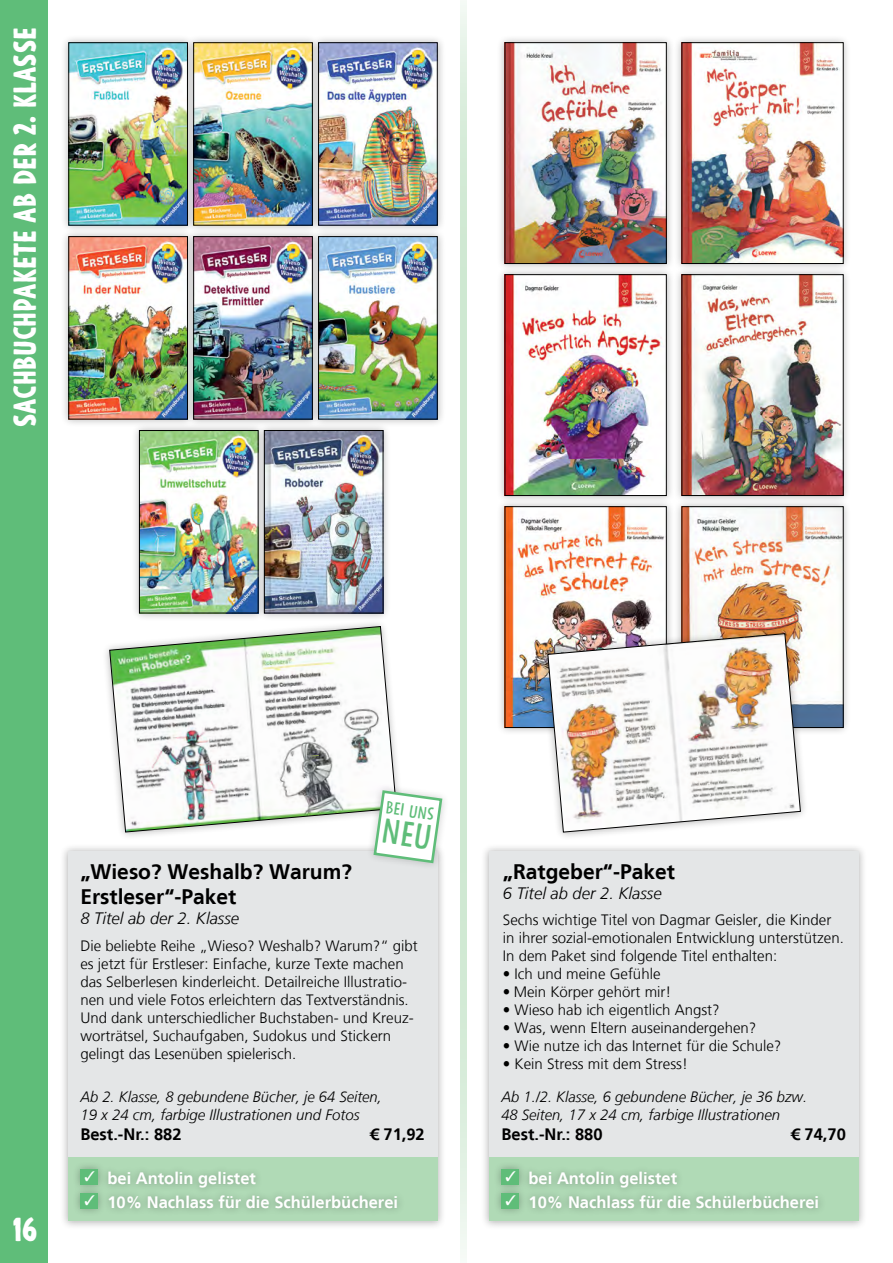
<style>
.page{position:relative;width:893px;height:1263px;background:#fff}
.page>*{position:absolute;margin:0;border:0;box-sizing:border-box;transform-origin:0 0}
.t1{font:900 31.5px "Argone";color:#fff}
.t2{font:900 30px "Argone";color:#fff}
.KS_Titel{font:700 21px "Frutiger LT";color:#000}
.KS_Zusätze{font:700 16.5px "Frutiger LT";color:#fff}
.KS_Titelzusatz{font:italic 300 16.5px "Frutiger LT";color:#000}
.KS_Best-Nr{font:700 16.5px "Frutiger LT";color:#000}
.t3{font:16.5px "Argone";color:#5fbd79}
.KS_Fließtext{font:300 15px/18px "Frutiger LT";color:#000}
.KS_Bibliografie{font:italic 300 15px "Frutiger LT";color:#000}
</style>
<div class="page">
<div style="left:0;top:0;width:48px;height:1263px;background:#5fbd79"></div>
<div style="left:60px;top:228px;width:136px;height:199px;background:#000;opacity:.3"></div>
<img style="left:71px;top:238px;width:114px;height:179px">
<div style="left:69px;top:236px;width:119px;height:183px;border:1px solid #000"></div>
<div style="left:310px;top:228px;width:136px;height:199px;background:#000;opacity:.3"></div>
<img style="left:321px;top:238px;width:114px;height:179px">
<div style="left:256px;top:422px;width:135px;height:199px;background:#000;opacity:.3"></div>
<img style="left:267px;top:432px;width:114px;height:179px">
<div style="left:60px;top:34px;width:136px;height:200px;background:#000;opacity:.3"></div>
<img style="left:71px;top:45px;width:114px;height:178px">
<div style="left:310px;top:34px;width:136px;height:200px;background:#000;opacity:.3"></div>
<img style="left:321px;top:45px;width:114px;height:178px">
<div style="left:185px;top:34px;width:136px;height:200px;background:#000;opacity:.3"></div>
<img style="left:195px;top:45px;width:116px;height:178px">
<div style="left:193px;top:43px;width:120px;height:182px;border:1px solid #000"></div>
<div style="left:185px;top:228px;width:136px;height:199px;background:#000;opacity:.3"></div>
<img style="left:195px;top:238px;width:116px;height:179px">
<div style="left:193px;top:236px;width:120px;height:183px;border:1px solid #000"></div>
<div style="left:131px;top:422px;width:136px;height:199px;background:#000;opacity:.3"></div>
<img style="left:141px;top:432px;width:115px;height:179px">
<div style="left:139px;top:430px;width:119px;height:183px;border:1px solid #000"></div>
<div style="left:102px;top:619px;width:302px;height:221px;background:#fff"></div>
<svg style="left:109px;top:626px;width:288px;height:206px"></svg>
<div style="left:60px;top:843px;width:386px;height:386px;background:#000;opacity:.3"></div>
<div style="left:68px;top:851px;width:370px;height:370px;background:#e4e6e7"></div>
<div style="left:68px;top:1157px;width:370px;height:63px;background:#b0dab6"></div>
<div style="left:73px;top:1160px;width:332px;height:56px;background:#000;opacity:.3"></div>
<div style="left:80px;top:1169px;width:18px;height:15px;background:#5fbd79"></div>
<div style="left:80px;top:1193px;width:18px;height:15px;background:#5fbd79"></div>
<svg style="left:460px;top:516px;width:7px;height:736px;fill:#cfe8d2"></svg>
<svg style="left:460px;top:3px;width:7px;height:513px;fill:#cfe8d2"></svg>
<div style="left:481px;top:843px;width:386px;height:386px;background:#000;opacity:.3"></div>
<div style="left:489px;top:851px;width:370px;height:370px;background:#e4e6e7"></div>
<div style="left:489px;top:1157px;width:370px;height:63px;background:#b0dab6"></div>
<div style="left:494px;top:1160px;width:332px;height:56px;background:#000;opacity:.3"></div>
<div style="left:501px;top:1169px;width:18px;height:15px;background:#5fbd79"></div>
<div style="left:501px;top:1193px;width:18px;height:15px;background:#5fbd79"></div>
<div style="left:497px;top:498px;width:178px;height:238px;background:#000;opacity:.3"></div>
<img style="left:507px;top:508px;width:157px;height:218px">
<div style="left:505px;top:506px;width:161px;height:222px;border:1px solid #000"></div>
<div style="left:673px;top:34px;width:179px;height:238px;background:#000;opacity:.3"></div>
<img style="left:684px;top:45px;width:157px;height:217px">
<div style="left:497px;top:34px;width:178px;height:238px;background:#000;opacity:.3"></div>
<img style="left:507px;top:45px;width:157px;height:217px">
<div style="left:497px;top:266px;width:178px;height:238px;background:#000;opacity:.3"></div>
<img style="left:507px;top:276px;width:157px;height:218px">
<div style="left:505px;top:274px;width:161px;height:222px;border:1px solid #000"></div>
<div style="left:673px;top:266px;width:179px;height:238px;background:#000;opacity:.3"></div>
<img style="left:684px;top:276px;width:157px;height:218px">
<div style="left:682px;top:274px;width:161px;height:222px;border:1px solid #000"></div>
<div style="left:673px;top:498px;width:179px;height:238px;background:#000;opacity:.3"></div>
<img style="left:684px;top:508px;width:157px;height:218px">
<div style="left:682px;top:506px;width:161px;height:222px;border:1px solid #000"></div>
<div style="left:366px;top:782px;width:84px;height:89px;background:#000;opacity:.2"></div>
<div style="left:540px;top:626px;width:268px;height:214px;background:#000;opacity:.3"></div>
<img style="left:548px;top:633px;width:253px;height:199px">
<svg style="left:372px;top:789px;width:72px;height:76px"></svg>
<p class="t2" style="left:7px;top:427px;width:401px;rotate:-90deg">Sachbuchpakete ab der 2. Klasse</p>
<p class="t1" style="left:13px;top:1211px;width:26px">16</p>
<p class="t3" style="left:387px;top:797px;width:50px;rotate:8deg">Bei uns</p>
<p class="KS_Titel" style="left:80px;top:859px;width:273px">„Wieso? Weshalb? Warum?</p>
<p class="KS_Titel" style="left:80px;top:884px;width:157px">Erstleser“-Paket</p>
<p class="KS_Titelzusatz" style="left:80px;top:909px;width:160px">8 Titel ab der 2. Klasse</p>
<p class="KS_Fließtext" style="left:80px;top:936px;width:339px">Die beliebte Reihe „Wieso? Weshalb? Warum?“ gibt es jetzt für Erstleser: Einfache, kurze Texte machen das Selberlesen kinderleicht. Detailreiche Illustratio&shy;nen und viele Fotos erleichtern das Textverständnis.<br>Und dank unterschiedlicher Buchstaben- und Kreuz&shy;worträtsel, Suchaufgaben, Sudokus und Stickern gelingt das Lesenüben spielerisch.</p>
<p class="KS_Bibliografie" style="left:80px;top:1088px;width:303px">Ab 2. Klasse, 8 gebundene Bücher, je 64 Seiten,</p>
<p class="KS_Bibliografie" style="left:80px;top:1106px;width:281px">19 x 24 cm, farbige Illustrationen und Fotos</p>
<p class="KS_Best-Nr" style="left:80px;top:1124px;width:103px">Best.-Nr.: 882</p>
<p class="KS_Best-Nr" style="left:370px;top:1124px;width:57px">€ 71,92</p>
<p class="KS_Zusätze" style="left:107px;top:1169px;width:150px">bei Antolin gelistet</p>
<p class="KS_Zusätze" style="left:107px;top:1193px;width:292px">10% Nachlass für die Schülerbücherei</p>
<p class="KS_Titel" style="left:503px;top:859px;width:173px">„Ratgeber“-Paket</p>
<p class="KS_Titelzusatz" style="left:503px;top:884px;width:160px">6 Titel ab der 2. Klasse</p>
<p class="KS_Fließtext" style="left:503px;top:911px;width:342px">Sechs wichtige Titel von Dagmar Geisler, die Kinder in ihrer sozial-emotionalen Entwicklung unterstützen.</p>
<p class="KS_Fließtext" style="left:503px;top:947px;width:276px">In dem Paket sind folgende Titel enthalten:</p>
<p class="KS_Fließtext" style="left:503px;top:965px;width:159px">• Ich und meine Gefühle</p>
<p class="KS_Fließtext" style="left:503px;top:983px;width:170px">• Mein Körper gehört mir!</p>
<p class="KS_Fließtext" style="left:503px;top:1001px;width:218px">• Wieso hab ich eigentlich Angst?</p>
<p class="KS_Fließtext" style="left:503px;top:1019px;width:255px">• Was, wenn Eltern auseinandergehen?</p>
<p class="KS_Fließtext" style="left:503px;top:1037px;width:280px">• Wie nutze ich das Internet für die Schule?</p>
<p class="KS_Fließtext" style="left:503px;top:1055px;width:186px">• Kein Stress mit dem Stress!</p>
<p class="KS_Bibliografie" style="left:501px;top:1088px;width:307px">Ab 1./2. Klasse, 6 gebundene Bücher, je 36 bzw.</p>
<p class="KS_Bibliografie" style="left:501px;top:1106px;width:280px">48 Seiten, 17 x 24 cm, farbige Illustrationen</p>
<p class="KS_Best-Nr" style="left:501px;top:1124px;width:103px">Best.-Nr.: 880</p>
<p class="KS_Best-Nr" style="left:791px;top:1124px;width:57px">€ 74,70</p>
<p class="KS_Zusätze" style="left:529px;top:1169px;width:150px">bei Antolin gelistet</p>
<p class="KS_Zusätze" style="left:529px;top:1193px;width:292px">10% Nachlass für die Schülerbücherei</p>
</div>
